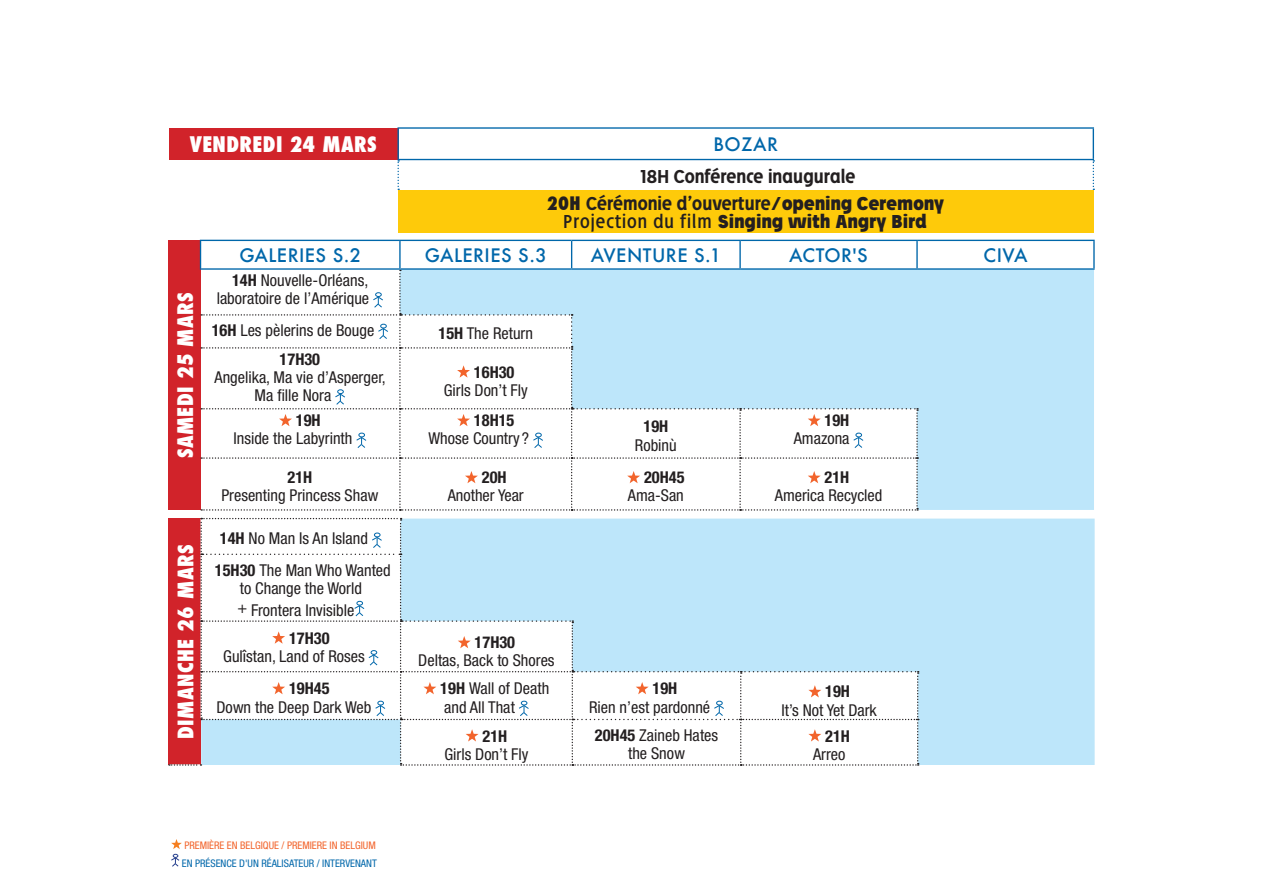
<style>
.page{position:relative;width:1263px;height:893px;background:#fff}
.page>*{position:absolute;margin:0;border:0;box-sizing:border-box;transform-origin:0 0}
.t1{font:800 condensed 21px "Futura";letter-spacing:.02em;color:#fff}
.t2{font:700 18.15px/27px "Josef Pro";letter-spacing:.01em;color:#231f20;text-align:center}
.t3{font:500 18.15px "Futura";letter-spacing:.025em;color:#0067aa}
.t4{font:700 18.15px "Josef Pro";letter-spacing:.025em;color:#231f20}
.t5{font:condensed 16.35px/18.1px "Helvetica Neue LT Std";color:#231f20}
.t6{font:700 condensed 16.35px "Helvetica Neue LT Std";color:#231f20}
.t7{font:condensed 10.5px "Helvetica Neue LT Std";color:#0067aa}
.t8{font:condensed 10.5px "Helvetica Neue LT Std";color:#f2642c}
.s1{font-family:"Futura";font-weight:800;font-stretch:condensed}
.s2{font-style:inherit}
.s3{font-weight:400}
.s4{font-weight:700}
</style>
<div class="page">
<div style="left:169px;top:128px;width:229px;height:32px;background:#d1232a"></div>
<div style="left:398px;top:190px;width:695px;height:42px;background:#feca0a"></div>
<svg style="left:397px;top:160px;width:2px;height:30px"></svg>
<svg style="left:1093px;top:160px;width:1px;height:30px"></svg>
<hr style="left:397px;top:127px;width:697px;height:2px;background:#0067aa">
<hr style="left:397px;top:129px;width:2px;height:30px;background:#0067aa">
<hr style="left:1093px;top:129px;width:1px;height:30px;background:#0067aa">
<hr style="left:397px;top:159px;width:697px;height:1px;background:#0067aa">
<div style="left:168px;top:240px;width:33px;height:270px;background:#d1232a"></div>
<div style="left:918px;top:270px;width:176px;height:240px;background:#bde6fa"></div>
<hr style="left:200px;top:240px;width:200px;height:1px;background:#0067aa">
<hr style="left:400px;top:240px;width:172px;height:1px;background:#0067aa">
<hr style="left:572px;top:240px;width:168px;height:1px;background:#0067aa">
<hr style="left:740px;top:240px;width:177px;height:1px;background:#0067aa">
<hr style="left:917px;top:240px;width:178px;height:1px;background:#0067aa">
<hr style="left:1093px;top:241px;width:2px;height:27px;background:#0067aa">
<hr style="left:917px;top:268px;width:178px;height:2px;background:#0067aa">
<svg style="left:200px;top:241px;width:718px;height:270px"></svg>
<div style="left:168px;top:519px;width:33px;height:246px;background:#d1232a"></div>
<div style="left:919px;top:519px;width:176px;height:246px;background:#bde6fa"></div>
<svg style="left:169px;top:518px;width:750px;height:248px"></svg>
<svg style="left:171px;top:839px;width:11px;height:28px"></svg>
<p class="t1" style="left:190px;top:130px;width:189px">VENDREDI 24 MARS</p>
<p class="t3" style="left:713px;top:132px;width:66px">BOZAR</p>
<p class="t2" style="left:547px;top:162px;width:400px">18H Conférence inaugurale<br><span class="s1">20H</span> Cérémonie d’ouverture/<span class="s2">opening Ceremony</span></p>
<p class="t4" style="left:564px;top:210px;width:364px"><span class="s3">Projection du film</span> Singing with Angry Bird</p>
<p class="t1" style="left:171px;top:458px;width:166px;rotate:-90deg">samedi 25 mars</p>
<p class="t1" style="left:171px;top:739px;width:196px;rotate:-90deg">DIMANCHE 26 MARS</p>
<p class="t3" style="left:239px;top:243px;width:123px">GALERIES S.2</p>
<p class="t3" style="left:425px;top:243px;width:123px">GALERIES S.3</p>
<p class="t3" style="left:591px;top:243px;width:132px">AVENTURE S.1</p>
<p class="t3" style="left:789px;top:243px;width:80px">ACTOR'S</p>
<p class="t3" style="left:983px;top:243px;width:46px">CIVA</p>
<p class="t5" style="left:217px;top:271px;width:154px;text-align:right"><span class="s4">14H</span> Nouvelle-Orléans, laboratoire de l’Amérique</p>
<p class="t5" style="left:212px;top:321px;width:164px"><span class="s4">16H</span> Les pèlerins de Bouge</p>
<p class="t5" style="left:439px;top:324px;width:96px"><span class="s4">15H</span> The Return</p>
<p class="t6" style="left:280px;top:349px;width:42px">17H30</p>
<p class="t5" style="left:255px;top:368px;width:133px;text-indent:-40px">Angelika, Ma vie d’Asperger,<br>Ma fille Nora</p>
<p class="t6" style="left:474px;top:362px;width:42px">16H30</p>
<p class="t5" style="left:444px;top:381px;width:86px">Girls Don’t Fly</p>
<p class="t6" style="left:296px;top:411px;width:26px">19H</p>
<p class="t5" style="left:233px;top:429px;width:121px">Inside the Labyrinth</p>
<p class="t6" style="left:474px;top:411px;width:42px">18H15</p>
<p class="t5" style="left:428px;top:429px;width:102px">Whose Country ?</p>
<p class="t6" style="left:643px;top:417px;width:26px">19H</p>
<p class="t5" style="left:635px;top:436px;width:43px">Robinù</p>
<p class="t6" style="left:825px;top:411px;width:26px">19H</p>
<p class="t5" style="left:794px;top:429px;width:57px">Amazona</p>
<p class="t6" style="left:287px;top:467px;width:26px">21H</p>
<p class="t5" style="left:221px;top:486px;width:159px">Presenting Princess Shaw</p>
<p class="t6" style="left:482px;top:468px;width:26px">20H</p>
<p class="t5" style="left:448px;top:486px;width:77px">Another Year</p>
<p class="t6" style="left:644px;top:468px;width:42px">20H45</p>
<p class="t5" style="left:628px;top:486px;width:58px">Ama-San</p>
<p class="t6" style="left:825px;top:468px;width:26px">21H</p>
<p class="t5" style="left:775px;top:486px;width:109px">America Recycled</p>
<p class="t5" style="left:215px;top:522px;width:177px;line-height:32px;text-indent:5px"><span class="s4">14H</span> No Man Is An Island<br><span class="s4">15H30</span> The Man Who Wanted</p>
<p class="t5" style="left:237px;top:578px;width:126px;line-height:21.8px">to Change the World + Frontera Invisible</p>
<p class="t6" style="left:289px;top:628px;width:42px">17H30</p>
<p class="t5" style="left:223px;top:647px;width:143px">Gulîstan, Land of Roses</p>
<p class="t6" style="left:475px;top:633px;width:42px">17H30</p>
<p class="t5" style="left:418px;top:651px;width:138px">Deltas, Back to Shores</p>
<p class="t6" style="left:289px;top:679px;width:42px">19H45</p>
<p class="t5" style="left:216px;top:697px;width:156px">Down the Deep Dark Web</p>
<p class="t5" style="left:440px;top:679px;width:111px"><span class="s4">19H</span> Wall of Death and All That</p>
<p class="t6" style="left:652px;top:679px;width:26px">19H</p>
<p class="t5" style="left:589px;top:697px;width:123px">Rien n’est pardonné</p>
<p class="t6" style="left:825px;top:682px;width:26px">19H</p>
<p class="t5" style="left:781px;top:701px;width:97px">It’s Not Yet Dark</p>
<p class="t6" style="left:482px;top:726px;width:26px">21H</p>
<p class="t5" style="left:444px;top:745px;width:86px">Girls Don’t Fly</p>
<p class="t5" style="left:595px;top:726px;width:125px;text-align:center"><span class="s4">20H45</span> Zaineb Hates the Snow</p>
<p class="t6" style="left:825px;top:726px;width:26px">21H</p>
<p class="t5" style="left:813px;top:745px;width:34px">Arreo</p>
<p class="t8" style="left:184px;top:839px;width:192px">Premi ère en belgique / Premi ere in belgium</p>
<p class="t7" style="left:182px;top:857px;width:96px">En présence d'un réalisat</p>
<p class="t7" style="left:299px;top:857px;width:63px">eur / intervenant</p>
</div>
